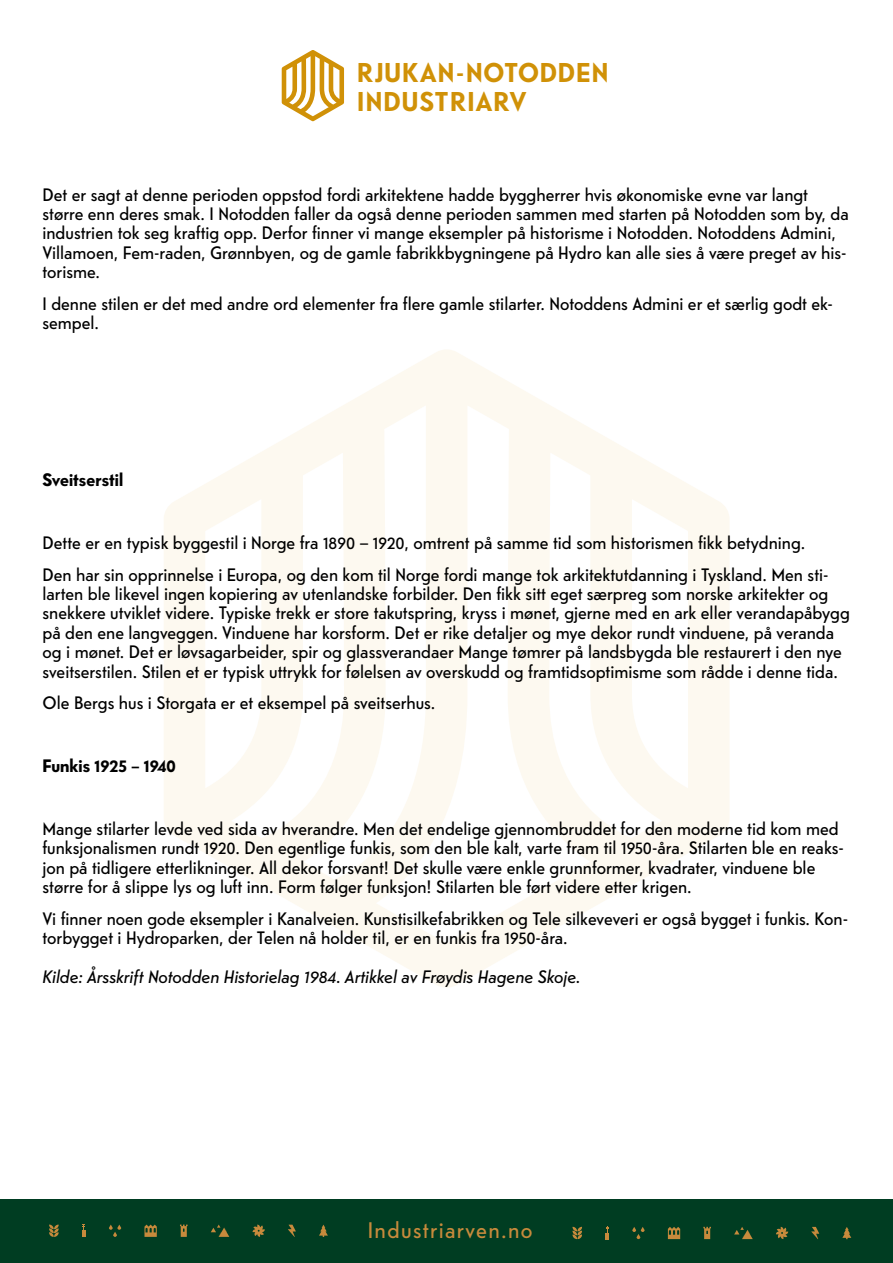
<style>
.page{position:relative;width:893px;height:1263px;background:#fff}
.page>*{position:absolute;margin:0;border:0;box-sizing:border-box;transform-origin:0 0}
.t1{font:700 27.15px/29.2px "Telefon";letter-spacing:.03em;color:#d09107}
.t2{font:22.5px "Telefon";letter-spacing:.06em;color:#c78a3c}
.t3{font:18px/19.4px "Telefon";color:#000}
.t4{font:italic 18px "Telefon";color:#000}
.t5{font:700 18px "Telefon";color:#000}
</style>
<div class="page">
<svg style="left:164px;top:350px;width:565px;height:637px"></svg>
<div style="left:0;top:1199px;width:893px;height:64px;background:#003d22"></div>
<svg style="left:282px;top:50px;width:62px;height:71px"></svg>
<svg style="left:811px;top:1227px;width:8px;height:12px"></svg>
<svg style="left:668px;top:1227px;width:12px;height:12px"></svg>
<svg style="left:703px;top:1227px;width:8px;height:12px"></svg>
<svg style="left:632px;top:1227px;width:13px;height:12px"></svg>
<svg style="left:605px;top:1227px;width:4px;height:12px"></svg>
<svg style="left:734px;top:1227px;width:19px;height:12px"></svg>
<svg style="left:776px;top:1227px;width:12px;height:12px"></svg>
<svg style="left:572px;top:1227px;width:10px;height:12px"></svg>
<svg style="left:842px;top:1227px;width:9px;height:12px"></svg>
<svg style="left:288px;top:1225px;width:8px;height:12px"></svg>
<svg style="left:144px;top:1224px;width:13px;height:13px"></svg>
<svg style="left:180px;top:1224px;width:8px;height:13px"></svg>
<svg style="left:109px;top:1224px;width:12px;height:13px"></svg>
<svg style="left:82px;top:1224px;width:4px;height:13px"></svg>
<svg style="left:211px;top:1224px;width:18px;height:13px"></svg>
<svg style="left:253px;top:1224px;width:12px;height:13px"></svg>
<svg style="left:49px;top:1224px;width:10px;height:13px"></svg>
<svg style="left:319px;top:1225px;width:9px;height:12px"></svg>
<h1 class="t1" style="left:357px;top:57px;width:253px">RJUKAN-NOTODDEN<br>INDUSTRIARV</h1>
<p class="t3" style="left:43px;top:184px;width:808px">Det er sagt at denne perioden oppstod fordi arkitektene hadde byggherrer hvis økonomiske evne var langt større enn deres smak. I Notodden faller da også denne perioden sammen med starten på Notodden som by, da industrien tok seg kraftig opp. Derfor finner vi mange eksempler på historisme i Notodden. Notoddens Admini, Villamoen, Fem-raden, Grønnbyen, og de gamle fabrikkbygningene på Hydro kan alle sies å være preget av his&shy;torisme.</p>
<p class="t3" style="left:43px;top:293px;width:792px">I denne stilen er det med andre ord elementer fra flere gamle stilarter. Notoddens Admini er et særlig godt ek&shy;sempel.</p>
<p class="t5" style="left:43px;top:468px;width:82px">Sveitserstil</p>
<p class="t3" style="left:43px;top:527px;width:787px;line-height:31.5px">Dette er en typisk byggestil i Norge fra 1890 – 1920, omtrent på samme tid som historismen fikk betydning.<br>Den har sin opprinnelse i Europa, og den kom til Norge fordi mange tok arkitektutdanning i Tyskland. Men sti-</p>
<p class="t3" style="left:43px;top:584px;width:809px">larten ble likevel ingen kopiering av utenlandske forbilder. Den fikk sitt eget særpreg som norske arkitekter og snekkere utviklet videre. Typiske trekk er store takutspring, kryss i mønet, gjerne med en ark eller verandapåbygg på den ene langveggen. Vinduene har korsform. Det er rike detaljer og mye dekor rundt vinduene, på veranda og i mønet. Det er løvsagarbeider, spir og glassverandaer Mange tømrer på landsbygda ble restaurert i den nye sveitserstilen. Stilen et er typisk uttrykk for følelsen av overskudd og framtidsoptimisme som rådde i denne tida.</p>
<p class="t3" style="left:43px;top:693px;width:394px">Ole Bergs hus i Storgata er et eksempel på sveitserhus.</p>
<p class="t5" style="left:43px;top:753px;width:135px">Funkis 1925 – 1940</p>
<p class="t3" style="left:43px;top:819px;width:803px">Mange stilarter levde ved sida av hverandre. Men det endelige gjennombruddet for den moderne tid kom med funksjonalismen rundt 1920. Den egentlige funkis, som den ble kalt, varte fram til 1950-åra. Stilarten ble en reaks&shy;jon på tidligere etterlikninger. All dekor forsvant! Det skulle være enkle grunnformer, kvadrater, vinduene ble større for å slippe lys og luft inn. Form følger funksjon! Stilarten ble ført videre etter krigen.</p>
<p class="t3" style="left:43px;top:908px;width:807px">Vi finner noen gode eksempler i Kanalveien. Kunstisilkefabrikken og Tele silkeveveri er også bygget i funkis. Kon&shy;torbygget i Hydroparken, der Telen nå holder til, er en funkis fra 1950-åra.</p>
<p class="t4" style="left:43px;top:965px;width:539px">Kilde: Årsskrift Notodden Historielag 1984. Artikkel av Frøydis Hagene Skoje.</p>
<p class="t2" style="left:368px;top:1216px;width:166px">Industriarven.no</p>
</div>
